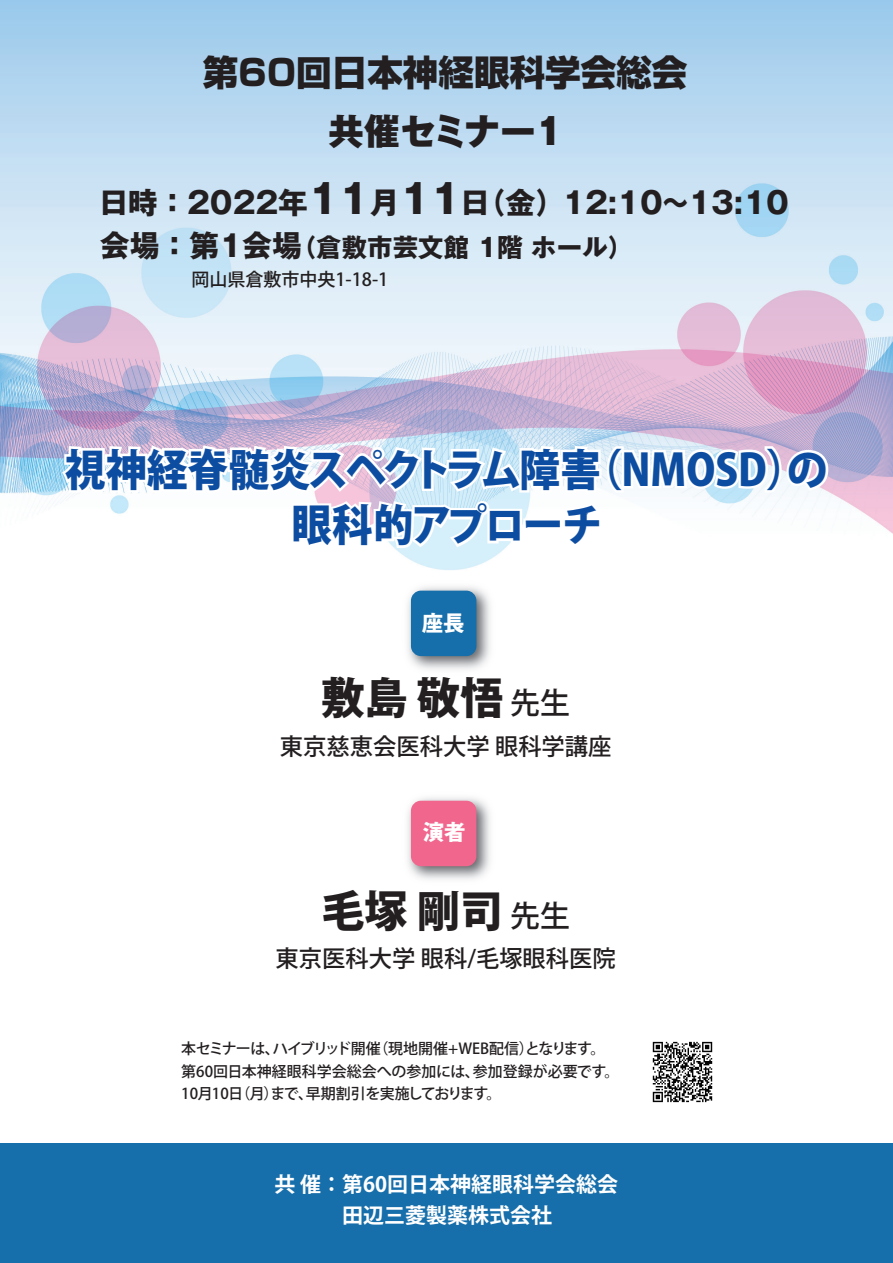
<style>
.page{position:relative;width:893px;height:1263px;background:#fff}
.page>*{position:absolute;margin:0;border:0;box-sizing:border-box;transform-origin:0 0}
.t1{font:800 43.5px/55.5px "Koz Go Pro";letter-spacing:-.025em;color:#0d4da1;text-align:center;scale:.94 1}
.t2{font:800 43.35px "Koz Go Pr 6 N";color:#231f20}
.t3{font:800 36px "Gothic MB101 Pro";letter-spacing:-.005em;color:#231f20}
.t4{font:800 35.55px "Shin Go Pro";color:#231f20}
.t5{font:700 30px "Gothic MB101 Pro";color:#231f20}
.t6{font:700 25.5px "Gothic MB101 Pro";color:#231f20}
.t7{font:500 23.25px "Koz Go Pr 6 N";color:#231f20}
.t8{font:800 21.3px "Koz Go Pro";color:#fff}
.t9{font:700 21px/31.5px "Koz Go Pro";color:#fff}
.t10{font:500 18px "Koz Go Pr 6 N";color:#231f20}
.t11{font:500 15px/22.5px "Koz Go Pro";letter-spacing:-.015em;color:#231f20}
.s1{font-size:40.5px}
.s2{font-size:30px}
.s3{font-weight:500;font-size:30px}
</style>
<div class="page">
<img style="left:0;top:0;width:893px;height:570px">
<img style="left:407px;top:586px;width:83px;height:84px">
<div style="left:411px;top:591px;width:65px;height:65px;background:#166eaa;border-radius:10px"></div>
<img style="left:407px;top:797px;width:83px;height:83px">
<div style="left:411px;top:801px;width:65px;height:65px;background:#f1668d;border-radius:10px"></div>
<img style="left:652px;top:1041px;width:61px;height:62px">
<div style="left:0;top:1143px;width:893px;height:120px;background:#166eaa"></div>
<svg style="left:58px;top:76px;width:773px;height:477px"></svg>
<h3 class="t4" style="left:203px;top:44px;width:486px">第60回日本神経眼科学会総会</h3>
<h3 class="t3" style="left:328px;top:102px;width:237px">共催セミナー1</h3>
<h3 class="t5" style="left:99px;top:177px;width:692px">日時 ： 2022年<span class="s1">11</span>月<span class="s1">11</span>日（金）12:10～13:10</h3>
<h3 class="t6" style="left:100px;top:226px;width:535px"><span class="s2">会場 ： 第1会場</span>（倉敷市芸文館 1階 ホール）</h3>
<p class="t10" style="left:192px;top:269px;width:198px">岡山県倉敷市中央1-18-1</p>
<h1 class="t1" style="left:65px;top:445px;width:813px">視神経脊髄炎スペクトラム障害（NMOSD）の眼科的アプローチ</h1>
<h3 class="t8" style="left:422px;top:609px;width:44px">座長</h3>
<h2 class="t2" style="left:321px;top:674px;width:250px">敷島 敬悟 <span class="s3">先生</span></h2>
<h3 class="t7" style="left:280px;top:734px;width:333px">東京慈恵会医科大学 眼科学講座</h3>
<h3 class="t8" style="left:423px;top:819px;width:44px">演者</h3>
<h2 class="t2" style="left:321px;top:886px;width:250px">毛塚 剛司 <span class="s3">先生</span></h2>
<h3 class="t7" style="left:276px;top:946px;width:342px">東京医科大学 眼科/毛塚眼科医院</h3>
<p class="t11" style="left:181px;top:1038px;width:440px">本セミナーは、ハイブリッド開催（現地開催+WEB配信）となります。第60回日本神経眼科学会総会への参加には、参加登録が必要です。<br>10月10日（月）まで、早期割引を実施しております。</p>
<h3 class="t9" style="left:275px;top:1169px;width:345px">共 催：第60回日本神経眼科学会総会　　　 田辺三菱製薬株式会社</h3>
</div>
